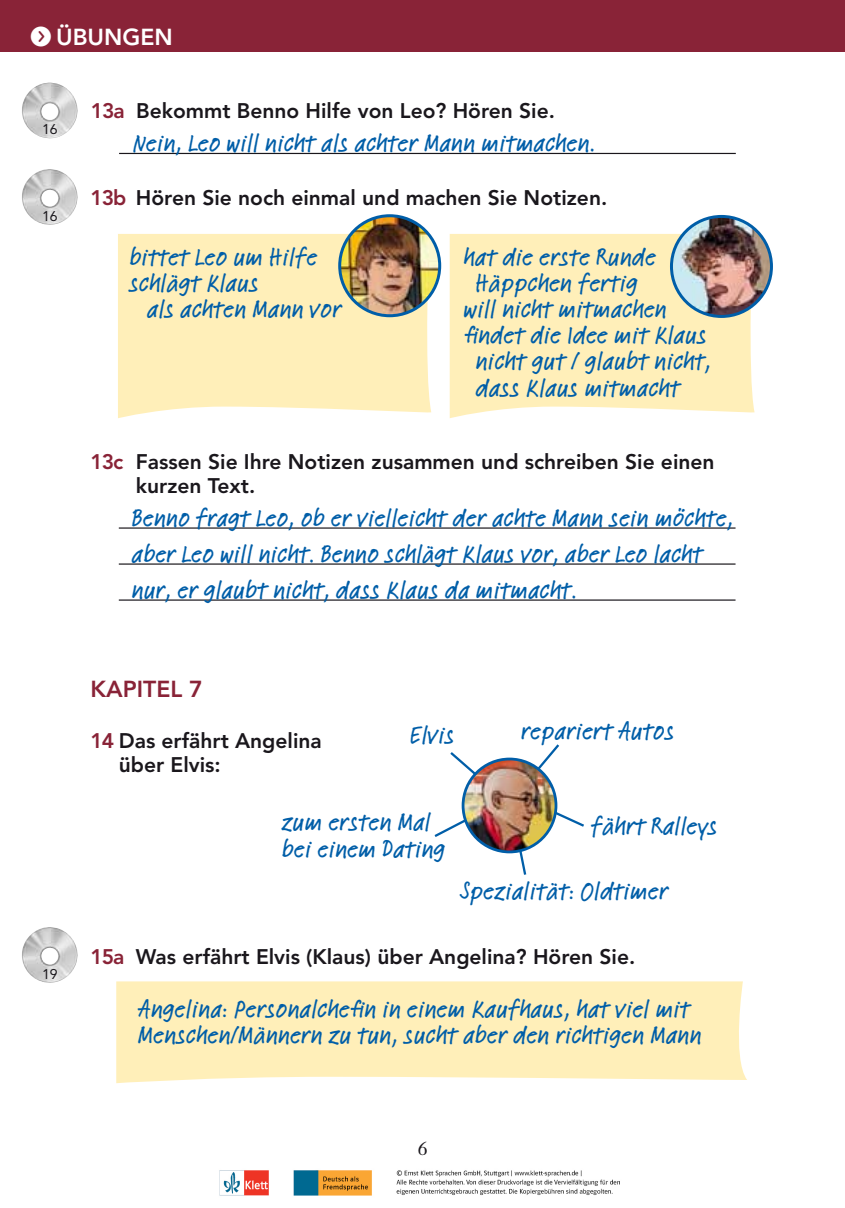
<style>
.page{position:relative;width:845px;height:1208px;background:#fff}
.page>*{position:absolute;margin:0;border:0;box-sizing:border-box;transform-origin:0 0}
.t1{font:500 26px/26px "Linotype Feltpen";color:#005ea8}
.t2{font:800 23px "Avenir";color:#fff}
.t3{font:800 23px "Avenir";color:#892337}
.t4{font:800 21px/24px "Avenir";color:#1a171c}
.t5{font:19px "Janson Text";color:#1a171c}
.t6{font:14px "Avenir";color:#1a171c}
.s1{font-family:"Button Bonus Circle Negative";font-weight:400;font-size:25px}
.s2{color:#892337}
</style>
<div class="page">
<div style="left:0;top:0;width:845px;height:51px;background:#892337"></div>
<hr style="left:119px;top:153px;width:617px;height:1px;background:#1a171c">
<img style="left:22px;top:83px;width:56px;height:56px">
<hr style="left:119px;top:527px;width:616px;height:1px;background:#1a171c">
<hr style="left:119px;top:563px;width:616px;height:1px;background:#1a171c">
<hr style="left:119px;top:599px;width:616px;height:1px;background:#1a171c">
<img style="left:22px;top:169px;width:56px;height:56px">
<div style="left:118px;top:234px;width:313px;height:184px;background:#ffefb9"></div>
<div style="left:450px;top:234px;width:304px;height:184px;background:#ffefb9"></div>
<img style="left:671px;top:216px;width:100px;height:100px;border-radius:50px">
<div style="left:670px;top:215px;width:103px;height:103px;border:3px solid #005ea8;border-radius:50%"></div>
<img style="left:340px;top:216px;width:100px;height:100px;border-radius:50px">
<div style="left:338px;top:214px;width:103px;height:103px;border:3px solid #005ea8;border-radius:50%"></div>
<div style="left:116px;top:981px;width:631px;height:102px;background:#ffefb9"></div>
<img style="left:22px;top:927px;width:56px;height:56px">
<svg style="left:450px;top:752px;width:40px;height:35px"></svg>
<svg style="left:525px;top:744px;width:35px;height:46px"></svg>
<svg style="left:434px;top:812px;width:43px;height:27px"></svg>
<svg style="left:512px;top:848px;width:16px;height:27px"></svg>
<svg style="left:550px;top:805px;width:34px;height:23px"></svg>
<img style="left:463px;top:759px;width:93px;height:93px;border-radius:46px">
<div style="left:462px;top:757px;width:95px;height:96px;border:3px solid #005ea8;border-radius:50%"></div>
<img style="left:219px;top:1170px;width:401px;height:26px">
<p class="t2" style="left:28px;top:24px;width:146px"><span class="s1">f</span>ÜBUNGEN</p>
<p class="t6" style="left:42px;top:121px;width:17px">16</p>
<p class="t6" style="left:42px;top:208px;width:17px">16</p>
<p class="t6" style="left:42px;top:965px;width:17px">19</p>
<p class="t4" style="left:91px;top:99px;width:466px"><span class="s2">13a</span> Bekommt Benno Hilfe von Leo? Hören Sie.</p>
<p class="t1" style="left:133px;top:129px;width:464px">Nein, Leo will nicht als achter Mann mitmachen.</p>
<p class="t4" style="left:90px;top:185px;width:518px"><span class="s2">13b</span> Hören Sie noch einmal und machen Sie Notizen.</p>
<p class="t1" style="left:129px;top:243px;width:190px">bittet Leo um Hilfe schlägt Klaus</p>
<p class="t1" style="left:147px;top:295px;width:196px">als achten Mann vor</p>
<p class="t1" style="left:463px;top:243px;width:194px">hat die erste Runde</p>
<p class="t1" style="left:475px;top:269px;width:164px">Häppchen fertig</p>
<p class="t1" style="left:463px;top:295px;width:205px">will nicht mitmachen</p>
<p class="t1" style="left:463px;top:321px;width:245px">findet die Idee mit Klaus</p>
<p class="t1" style="left:475px;top:347px;width:237px">nicht gut / glaubt nicht,</p>
<p class="t1" style="left:475px;top:373px;width:206px">dass Klaus mitmacht</p>
<p class="t4" style="left:136px;top:449px;width:580px;text-indent:-45px"><span class="s2">13c</span> Fassen Sie Ihre Notizen zusammen und schreiben Sie einen kurzen Text.</p>
<p class="t1" style="left:132px;top:499px;width:603px;line-height:36px">Benno fragt Leo, ob er vielleicht der achte Mann sein möchte, aber Leo will nicht. Benno schlägt Klaus vor, aber Leo lacht nur, er glaubt nicht, dass Klaus da mitmacht.</p>
<p class="t3" style="left:90px;top:675px;width:114px">KAPITEL 7</p>
<p class="t4" style="left:119px;top:728px;width:205px;text-indent:-28px"><span class="s2">14</span> Das erfährt Angelina über Elvis:</p>
<p class="t1" style="left:409px;top:721px;width:47px">Elvis</p>
<p class="t1" style="left:521px;top:716px;width:155px">repariert Autos</p>
<p class="t1" style="left:281px;top:807px;width:165px;line-height:27px">zum ersten Mal bei einem Dating</p>
<p class="t1" style="left:591px;top:811px;width:128px">fährt Ralleys</p>
<p class="t1" style="left:460px;top:877px;width:209px">Spezialität: Oldtimer</p>
<p class="t4" style="left:90px;top:944px;width:546px"><span class="s2">15a</span> Was erfährt Elvis (Klaus) über Angelina? Hören Sie.</p>
<p class="t1" style="left:137px;top:994px;width:565px">Angelina: Personalchefin in einem Kaufhaus, hat viel mit<br>Menschen/Männern zu tun, sucht aber den richtigen Mann</p>
<p class="t5" style="left:418px;top:1135px;width:11px">6</p>
</div>
